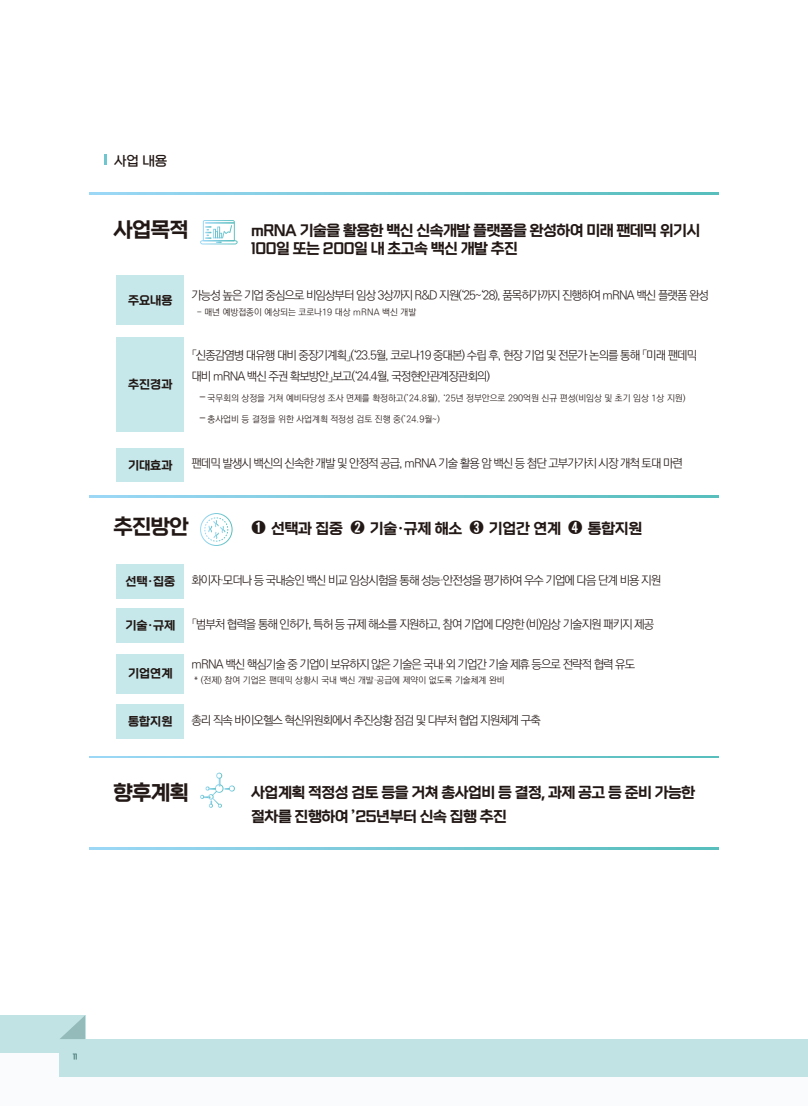
<style>
.page{position:relative;width:808px;height:1106px;background:#fff}
.page>*{position:absolute;margin:0;border:0;box-sizing:border-box;transform-origin:0 0}
.t1{font:500 21px "Gong Gothic";letter-spacing:-.03em;color:#221815}
.t2{font:500 15px/18px "Gong Gothic";letter-spacing:-.03em;color:#221815}
.t3{font:500 15px "Gong Gothic";letter-spacing:-.01em;color:#221815}
.t4{font:300 13.5px "Gong Gothic";color:#221815}
.t5{font:300 12px/21px "Ko Pub World Dotum";letter-spacing:-.08em;color:#221815}
.t6{font:500 12px "Gong Gothic";color:#221815}
.t7{font:300 9px "Ko Pub World Dotum";color:#221815}
.t8{font:300 7.5px "Gong Gothic";color:#2d6461}
.s1{font-size:12px}
.s2{font-family:"Adobe Myungjo Std"}
</style>
<div class="page">
<svg style="left:104px;top:154px;width:3px;height:11px"></svg>
<svg style="left:89px;top:193px;width:629px;height:1px"></svg>
<div style="left:117px;top:276px;width:67px;height:49px;background:#c6e8eb"></div>
<svg style="left:200px;top:220px;width:38px;height:24px"></svg>
<div style="left:117px;top:337px;width:67px;height:95px;background:#c6e8eb"></div>
<div style="left:117px;top:448px;width:67px;height:34px;background:#c6e8eb"></div>
<svg style="left:89px;top:496px;width:629px;height:1px"></svg>
<svg style="left:89px;top:756px;width:629px;height:1px"></svg>
<svg style="left:200px;top:513px;width:33px;height:33px"></svg>
<svg style="left:89px;top:847px;width:629px;height:2px"></svg>
<svg style="left:200px;top:772px;width:35px;height:35px"></svg>
<div style="left:117px;top:564px;width:67px;height:34px;background:#c6e8eb"></div>
<div style="left:117px;top:608px;width:67px;height:34px;background:#c6e8eb"></div>
<div style="left:117px;top:653px;width:67px;height:40px;background:#c6e8eb"></div>
<div style="left:117px;top:704px;width:67px;height:34px;background:#c6e8eb"></div>
<svg style="left:0;top:1029px;width:808px;height:48px"></svg>
<div style="left:0;top:1015px;width:85px;height:37px;background:#c1e3e4"></div>
<div style="left:60px;top:1039px;width:748px;height:37px;background:#c1e3e4"></div>
<svg style="left:60px;top:1016px;width:25px;height:23px"></svg>
<p class="t4" style="left:114px;top:154px;width:55px">사업 내용</p>
<h1 class="t1" style="left:113px;top:219px;width:77px">사업목적</h1>
<p class="t2" style="left:251px;top:222px;width:451px">mRNA 기술을 활용한 백신 신속개발 플랫폼을 완성하여 미래 팬데믹 위기시<br>100일 또는 200일 내 초고속 백신 개발 추진</p>
<p class="t6" style="left:128px;top:294px;width:46px">주요내용</p>
<p class="t6" style="left:128px;top:378px;width:46px">추진경과</p>
<p class="t5" style="left:191px;top:285px;width:519px">가능성 높은 기업 중심으로 비임상부터 임상 3상까지 R&amp;D 지원(‘25~‘28), 품목허가까지 진행하여 mRNA 백신 플랫폼 완성</p>
<p class="t7" style="left:197px;top:306px;width:221px">- 매년 예방접종이 예상되는 코로나19 대상 mRNA 백신 개발</p>
<p class="t5" style="left:191px;top:345px;width:507px">「신종감염병 대유행 대비 중장기계획」(‘23.5월, 코로나19 중대본) 수립 후, 현장 기업 및 전문가 논의를 통해 「미래 팬데믹 대비 mRNA 백신 주권 확보방안」보고(‘24.4월, 국정현안관계장관회의)</p>
<p class="t7" style="left:199px;top:392px;width:488px"><span class="s1">-</span> 국무회의 상정을 거쳐 예비타당성 조사 면제를 확정하고(’24.8월), ‘25년 정부안으로 290억원 신규 편성(비임상 및 초기 임상 1상 지원)</p>
<p class="t7" style="left:199px;top:413px;width:242px"><span class="s1">-</span> 총사업비 등 결정을 위한 사업계획 적정성 검토 진행 중(’24.9월~)</p>
<p class="t6" style="left:128px;top:459px;width:46px">기대효과</p>
<p class="t5" style="left:191px;top:453px;width:493px">팬데믹 발생시 백신의 신속한 개발 및 안정적 공급, mRNA 기술 활용 암 백신 등 첨단 고부가가치 시장 개척 토대 마련</p>
<h1 class="t1" style="left:113px;top:516px;width:77px">추진방안</h1>
<p class="t3" style="left:251px;top:520px;width:393px"><span class="s2">➊</span> 선택과 집중 <span class="s2">➋</span> 기술·규제 해소 <span class="s2">➌</span> 기업간 연계 <span class="s2">➍</span> 통합지원</p>
<p class="t6" style="left:125px;top:575px;width:51px">선택·집중</p>
<p class="t5" style="left:191px;top:570px;width:471px">화이자·모더나 등 국내승인 백신 비교 임상시험을 통해 성능·안전성을 평가하여 우수 기업에 다음 단계 비용 지원</p>
<p class="t6" style="left:125px;top:619px;width:51px">기술·규제</p>
<p class="t5" style="left:191px;top:613px;width:464px">「범부처 협력을 통해 인허가, 특허 등 규제 해소를 지원하고, 참여 기업에 다양한 (비)임상 기술지원 패키지 제공</p>
<p class="t5" style="left:191px;top:654px;width:445px">mRNA 백신 핵심기술 중 기업이 보유하지 않은 기술은 국내·외 기업간 기술 제휴 등으로 전략적 협력 유도</p>
<p class="t7" style="left:194px;top:673px;width:312px">* (전제) 참여 기업은 팬데믹 상황시 국내 백신 개발·공급에 제약이 없도록 기술체계 완비</p>
<p class="t6" style="left:128px;top:667px;width:46px">기업연계</p>
<p class="t6" style="left:128px;top:715px;width:46px">통합지원</p>
<p class="t5" style="left:191px;top:709px;width:351px">총리 직속 바이오헬스 혁신위원회에서 추진상황 점검 및 다부처 협업 지원체계 구축</p>
<h1 class="t1" style="left:113px;top:781px;width:77px">향후계획</h1>
<p class="t2" style="left:251px;top:781px;width:445px;line-height:24px">사업계획 적정성 검토 등을 거쳐 총사업비 등 결정, 과제 공고 등 준비 가능한 절차를 진행하여 ’25년부터 신속 집행 추진</p>
<p class="t8" style="left:73px;top:1052px;width:6px">11</p>
</div>
